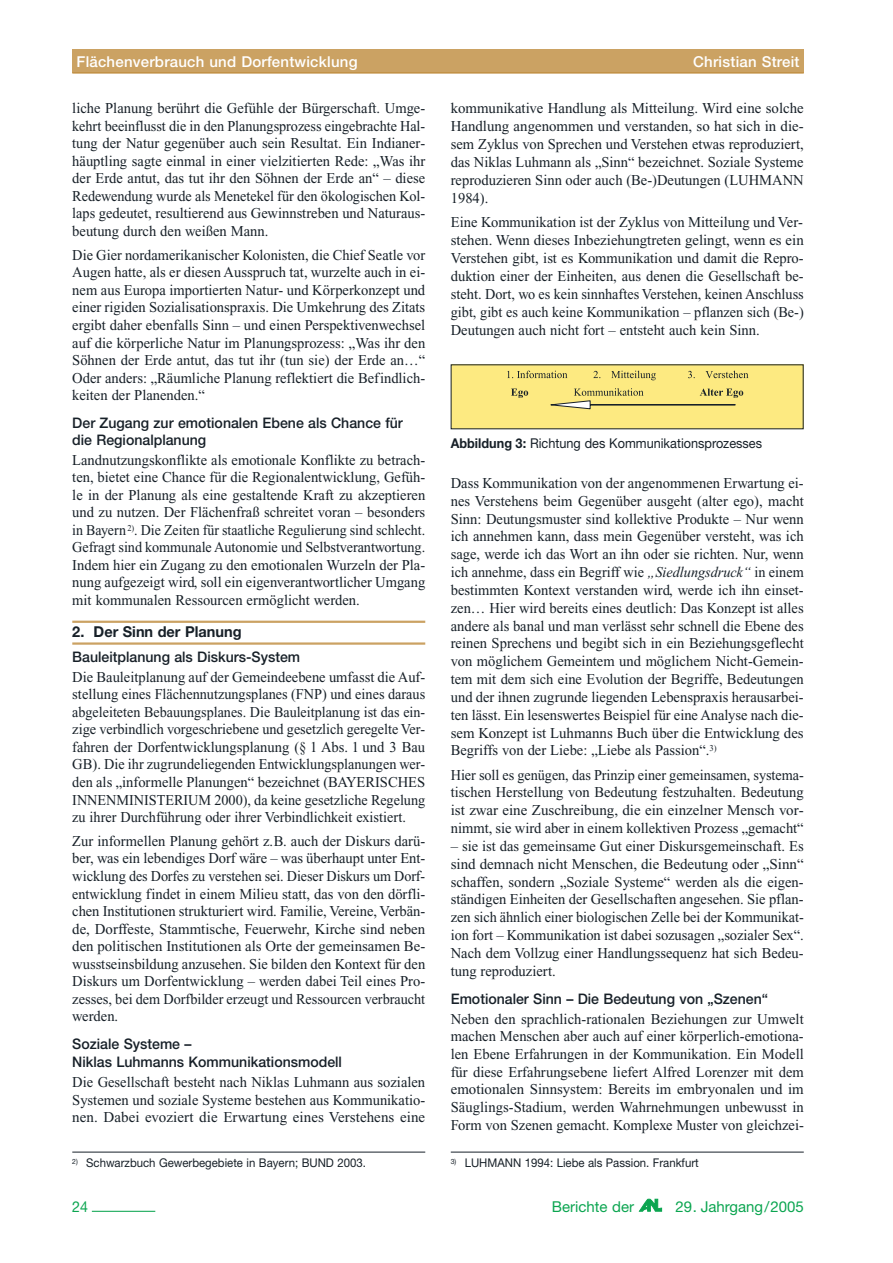
<style>
.page{position:relative;width:893px;height:1263px;background:#fff}
.page>*{position:absolute;margin:0;border:0;box-sizing:border-box;transform-origin:0 0}
.t1{font:15px/17.5px "Times New Roman";color:#172028;text-align:justify}
.t2{font:15px/17.5px "Times New Roman";color:#172028;text-align:justify;scale:.96 1}
.t3{font:15px/17.9px "Times New Roman";color:#172028;text-align:justify;scale:.95 1}
.t4{font:500 15px "Helvetica Neue";letter-spacing:.015em;color:#fff}
.t5{font:15px "Helvetica Neue";color:#0ba550}
.t6{font:700 15px "Helvetica Neue";color:#172028}
.t7{font:15px "Helvetica Neue";color:#0ba550;scale:.95 1}
.t8{font:500 14.55px/17.1px "Helvetica Neue";color:#172028}
.t9{font:13.5px "Helvetica Neue";color:#172028;scale:.94 1}
.t10{font:12px "Helvetica Neue";color:#172028;scale:.95 1}
.s1{font-weight:700}
.s2{font-style:italic}
</style>
<div class="page">
<div style="left:72px;top:50px;width:732px;height:23px;background:#cba263"></div>
<hr style="left:72px;top:621px;width:353px;height:2px;background:#cba263">
<hr style="left:72px;top:642px;width:353px;height:3px;background:#cba263">
<hr style="left:72px;top:73px;width:732px;height:1px;background:#b8812b">
<svg style="left:639px;top:1199px;width:22px;height:12px"></svg>
<hr style="left:92px;top:1211px;width:63px;height:1px;background:#0ba550">
<hr style="left:72px;top:1152px;width:353px;height:1px;background:#172028">
<hr style="left:451px;top:1152px;width:353px;height:1px;background:#172028">
<div style="left:451px;top:365px;width:352px;height:64px;background:#fdea81"></div>
<svg style="left:507px;top:371px;width:60px;height:7px"></svg>
<svg style="left:593px;top:371px;width:7px;height:7px"></svg>
<svg style="left:611px;top:371px;width:45px;height:9px"></svg>
<svg style="left:688px;top:371px;width:7px;height:7px"></svg>
<svg style="left:705px;top:371px;width:43px;height:7px"></svg>
<svg style="left:511px;top:389px;width:17px;height:9px"></svg>
<svg style="left:550px;top:388px;width:193px;height:22px"></svg>
<p class="t4" style="left:77px;top:56px;width:282px">Flächenverbrauch und Dorfentwicklung</p>
<p class="t4" style="left:693px;top:56px;width:108px">Christian Streit</p>
<p class="t1" style="left:72px;top:101px;width:354px">liche Planung berührt die Gefühle der Bürgerschaft. Umge&shy;kehrt beeinflusst die in den Planungsprozess eingebrachte Hal&shy;tung der Natur gegenüber auch sein Resultat. Ein Indianer&shy;häuptling sagte einmal in einer vielzitierten Rede: „Was ihr der Erde antut, das tut ihr den Söhnen der Erde an“ – diese Redewendung wurde als Menetekel für den ökologischen Kol&shy;laps gedeutet, resultierend aus Gewinnstreben und Naturaus&shy;beutung durch den weißen Mann.</p>
<p class="t2" style="left:72px;top:247px;width:369px">Die Gier nordamerikanischer Kolonisten, die Chief Seatle vor Augen hatte, als er diesen Ausspruch tat, wurzelte auch in ei&shy;nem aus Europa importierten Natur- und Körperkonzept und einer rigiden Sozialisationspraxis. Die Umkehrung des Zitats ergibt daher ebenfalls Sinn – und einen Perspektivenwechsel auf die körperliche Natur im Planungsprozess: „Was ihr den Söhnen der Erde antut, das tut ihr (tun sie) der Erde an…“ Oder anders: „Räumliche Planung reflektiert die Befindlich&shy;keiten der Planenden.“</p>
<p class="t8" style="left:72px;top:416px;width:332px">Der Zugang zur emotionalen Ebene als Chance für die Regionalplanung</p>
<p class="t1" style="left:72px;top:452px;width:354px">Landnutzungskonflikte als emotionale Konflikte zu betrach&shy;ten, bietet eine Chance für die Regionalentwicklung, Gefüh&shy;le in der Planung als eine gestaltende Kraft zu akzeptieren und zu nutzen. Der Flächenfraß schreitet voran – besonders in Bayern <sup>2)</sup>. Die Zeiten für staatliche Regulierung sind schlecht.<br>Gefragt sind kommunale Autonomie und Selbstverantwortung.<br>Indem hier ein Zugang zu den emotionalen Wurzeln der Pla&shy;nung aufgezeigt wird, soll ein eigenverantwortlicher Umgang mit kommunalen Ressourcen ermöglicht werden.</p>
<p class="t6" style="left:72px;top:627px;width:171px">2. Der Sinn der Planung</p>
<p class="t8" style="left:72px;top:650px;width:229px">Bauleitplanung als Diskurs-System</p>
<p class="t1" style="left:72px;top:669px;width:354px">Die Bauleitplanung auf der Gemeindeebene umfasst die Auf&shy;stellung eines Flächennutzungsplanes (FNP) und eines daraus abgeleiteten Bebauungsplanes. Die Bauleitplanung ist das ein&shy;zige verbindlich vorgeschriebene und gesetzlich geregelte Ver&shy;fahren der Dorfentwicklungsplanung (§ 1 Abs. 1 und 3 Bau GB). Die ihr zugrundeliegenden Entwicklungsplanungen wer&shy;den als „informelle Planungen“ bezeichnet (BAYERISCHES INNENMINISTERIUM 2000), da keine gesetzliche Regelung zu ihrer Durchführung oder ihrer Verbindlichkeit existiert.</p>
<p class="t1" style="left:72px;top:834px;width:354px">Zur informellen Planung gehört z.B. auch der Diskurs darü&shy;ber, was ein lebendiges Dorf wäre – was überhaupt unter Ent&shy;wicklung des Dorfes zu verstehen sei. Dieser Diskurs um Dorf&shy;entwicklung findet in einem Milieu statt, das von den dörfli&shy;chen Institutionen strukturiert wird. Familie, Vereine, Verbän&shy;de, Dorffeste, Stammtische, Feuerwehr, Kirche sind neben den politischen Institutionen als Orte der gemeinsamen Be&shy;wusstseinsbildung anzusehen. Sie bilden den Kontext für den Diskurs um Dorfentwicklung – werden dabei Teil eines Pro&shy;zesses, bei dem Dorfbilder erzeugt und Ressourcen verbraucht werden.</p>
<p class="t8" style="left:72px;top:1037px;width:271px">Soziale Systeme –<br>Niklas Luhmanns Kommunikationsmodell</p>
<p class="t1" style="left:72px;top:1074px;width:354px">Die Gesellschaft besteht nach Niklas Luhmann aus sozialen Systemen und soziale Systeme bestehen aus Kommunikatio&shy;nen. Dabei evoziert die Erwartung eines Verstehens eine</p>
<p class="t1" style="left:451px;top:101px;width:354px;line-height:18px">kommunikative Handlung als Mitteilung. Wird eine solche Handlung angenommen und verstanden, so hat sich in die&shy;sem Zyklus von Sprechen und Verstehen etwas reproduziert, das Niklas Luhmann als „Sinn“ bezeichnet. Soziale Systeme reproduzieren Sinn oder auch (Be-)Deutungen (LUHMANN 1984).</p>
<p class="t1" style="left:451px;top:215px;width:354px">Eine Kommunikation ist der Zyklus von Mitteilung und Ver&shy;stehen. Wenn dieses Inbeziehungtreten gelingt, wenn es ein Verstehen gibt, ist es Kommunikation und damit die Repro&shy;duktion einer der Einheiten, aus denen die Gesellschaft be&shy;steht. Dort, wo es kein sinnhaftes Verstehen, keinen Anschluss gibt, gibt es auch keine Kommunikation – pflanzen sich (Be-)<br>Deutungen auch nicht fort – entsteht auch kein Sinn.</p>
<p class="t9" style="left:451px;top:439px;width:333px"><span class="s1">Abbildung 3:</span> Richtung des Kommunikationsprozesses</p>
<p class="t1" style="left:451px;top:475px;width:354px">Dass Kommunikation von der angenommenen Erwartung ei&shy;nes Verstehens beim Gegenüber ausgeht (alter ego), macht Sinn: Deutungsmuster sind kollektive Produkte – Nur wenn ich annehmen kann, dass mein Gegenüber versteht, was ich sage, werde ich das Wort an ihn oder sie richten. Nur, wenn ich annehme, dass ein Begriff wie <span class="s2">„Siedlungsdruck“</span> in einem bestimmten Kontext verstanden wird, werde ich ihn einset&shy;zen… Hier wird bereits eines deutlich: Das Konzept ist alles andere als banal und man verlässt sehr schnell die Ebene des reinen Sprechens und begibt sich in ein Beziehungsgeflecht von möglichem Gemeintem und möglichem Nicht-Gemein&shy;tem mit dem sich eine Evolution der Begriffe, Bedeutungen und der ihnen zugrunde liegenden Lebenspraxis herausarbei&shy;ten lässt. Ein lesenswertes Beispiel für eine Analyse nach die&shy;sem Konzept ist Luhmanns Buch über die Entwicklung des Begriffs von der Liebe: „Liebe als Passion“.<sup>3)</sup></p>
<p class="t3" style="left:451px;top:767px;width:373px">Hier soll es genügen, das Prinzip einer gemeinsamen, systema&shy;tischen Herstellung von Bedeutung festzuhalten. Bedeutung ist zwar eine Zuschreibung, die ein einzelner Mensch vor&shy;nimmt, sie wird aber in einem kollektiven Prozess „gemacht“</p>
<p class="t1" style="left:451px;top:838px;width:354px">– sie ist das gemeinsame Gut einer Diskursgemeinschaft. Es sind demnach nicht Menschen, die Bedeutung oder „Sinn“ schaffen, sondern „Soziale Systeme“ werden als die eigen&shy;ständigen Einheiten der Gesellschaften angesehen. Sie pflan&shy;zen sich ähnlich einer biologischen Zelle bei der Kommunikat&shy;ion fort – Kommunikation ist dabei sozusagen „sozialer Sex“.<br>Nach dem Vollzug einer Handlungssequenz hat sich Bedeu&shy;tung reproduziert.</p>
<p class="t8" style="left:451px;top:991px;width:319px">Emotionaler Sinn – Die Bedeutung von „Szenen“</p>
<p class="t1" style="left:451px;top:1011px;width:355px">Neben den sprachlich-rationalen Beziehungen zur Umwelt machen Menschen aber auch auf einer körperlich-emotiona&shy;len Ebene Erfahrungen in der Kommunikation. Ein Modell für diese Erfahrungsebene liefert Alfred Lorenzer mit dem emotionalen Sinnsystem: Bereits im embryonalen und im Säuglings-Stadium, werden Wahrnehmungen unbewusst in Form von Szenen gemacht. Komplexe Muster von gleichzei-</p>
<p class="t10" style="left:72px;top:1159px;width:311px"><sup>2)</sup> Schwarzbuch Gewerbegebiete in Bayern; BUND 2003.</p>
<p class="t10" style="left:451px;top:1159px;width:262px"><sup>3)</sup> LUHMANN 1994: Liebe als Passion. Frankfurt</p>
<p class="t7" style="left:72px;top:1201px;width:18px">24</p>
<p class="t5" style="left:552px;top:1201px;width:84px">Berichte der</p>
<p class="t5" style="left:675px;top:1201px;width:130px">29. Jahrgang/2005</p>
</div>
